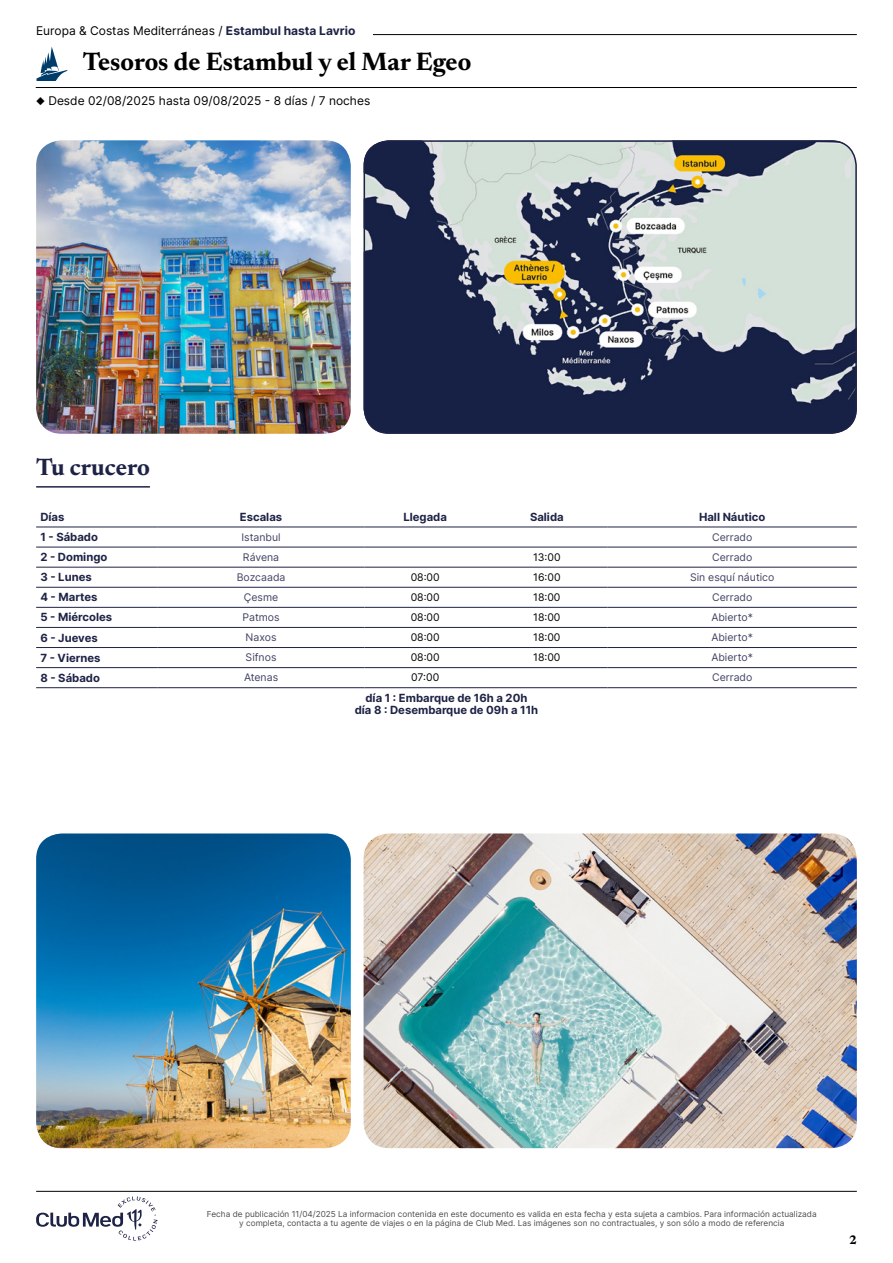
<style>
.page{position:relative;width:893px;height:1263px;background:#fff}
.page>*{position:absolute;margin:0;border:0;box-sizing:border-box;transform-origin:0 0}
.t1{font:700 25.5px "Newsreader 24 pt";color:#000}
.t2{font:700 24px "Newsreader 24 pt";color:#1e2346}
.t3{font:700 12.6px "Newsreader 24 pt";color:#000}
.t4{font:12px "Inter";color:#000}
.t5{font:700 11.25px/12px "Inter";color:#1e2346;text-align:center}
.t6{font:10.5px "Inter";color:#404462}
.t7{font:10.5px "Inter";color:#000}
.t8{font:8.25px/9px "Inter";color:#4d4d4d;text-align:center}
.s1{font-weight:700;color:#1e2346}
</style>
<div class="page">
<hr style="left:107px;top:34px;width:750px;height:1px;background:#000">
<hr style="left:36px;top:87px;width:821px;height:1px;background:#000">
<svg style="left:36px;top:47px;width:32px;height:34px"></svg>
<div style="left:36px;top:26px;width:336px;height:17px;background:#fff"></div>
<img style="left:364px;top:833px;width:493px;height:315px">
<hr style="left:36px;top:527px;width:122px;height:1px;background:#1e2346">
<hr style="left:158px;top:527px;width:206px;height:1px;background:#1e2346">
<hr style="left:364px;top:527px;width:122px;height:1px;background:#1e2346">
<hr style="left:486px;top:527px;width:122px;height:1px;background:#1e2346">
<hr style="left:608px;top:527px;width:249px;height:1px;background:#1e2346">
<hr style="left:36px;top:547px;width:122px;height:1px;background:#1e2346">
<hr style="left:158px;top:547px;width:206px;height:1px;background:#1e2346">
<hr style="left:364px;top:547px;width:122px;height:1px;background:#1e2346">
<hr style="left:486px;top:547px;width:122px;height:1px;background:#1e2346">
<hr style="left:608px;top:547px;width:249px;height:1px;background:#1e2346">
<hr style="left:36px;top:567px;width:122px;height:1px;background:#1e2346">
<hr style="left:158px;top:567px;width:206px;height:1px;background:#1e2346">
<hr style="left:364px;top:567px;width:122px;height:1px;background:#1e2346">
<hr style="left:486px;top:567px;width:122px;height:1px;background:#1e2346">
<hr style="left:608px;top:567px;width:249px;height:1px;background:#1e2346">
<hr style="left:36px;top:587px;width:122px;height:1px;background:#1e2346">
<hr style="left:158px;top:587px;width:206px;height:1px;background:#1e2346">
<hr style="left:364px;top:587px;width:122px;height:1px;background:#1e2346">
<hr style="left:486px;top:587px;width:122px;height:1px;background:#1e2346">
<hr style="left:608px;top:587px;width:249px;height:1px;background:#1e2346">
<hr style="left:36px;top:607px;width:122px;height:1px;background:#1e2346">
<hr style="left:158px;top:607px;width:206px;height:1px;background:#1e2346">
<hr style="left:364px;top:607px;width:122px;height:1px;background:#1e2346">
<hr style="left:486px;top:607px;width:122px;height:1px;background:#1e2346">
<hr style="left:608px;top:607px;width:249px;height:1px;background:#1e2346">
<hr style="left:36px;top:627px;width:122px;height:1px;background:#1e2346">
<hr style="left:158px;top:627px;width:206px;height:1px;background:#1e2346">
<hr style="left:364px;top:627px;width:122px;height:1px;background:#1e2346">
<hr style="left:486px;top:627px;width:122px;height:1px;background:#1e2346">
<hr style="left:608px;top:627px;width:249px;height:1px;background:#1e2346">
<hr style="left:36px;top:647px;width:122px;height:1px;background:#1e2346">
<hr style="left:158px;top:647px;width:206px;height:1px;background:#1e2346">
<hr style="left:364px;top:647px;width:122px;height:1px;background:#1e2346">
<hr style="left:486px;top:647px;width:122px;height:1px;background:#1e2346">
<hr style="left:608px;top:647px;width:249px;height:1px;background:#1e2346">
<hr style="left:36px;top:667px;width:122px;height:1px;background:#1e2346">
<hr style="left:36px;top:687px;width:122px;height:1px;background:#1e2346">
<hr style="left:158px;top:667px;width:206px;height:1px;background:#1e2346">
<hr style="left:158px;top:687px;width:206px;height:1px;background:#1e2346">
<hr style="left:364px;top:667px;width:122px;height:1px;background:#1e2346">
<hr style="left:364px;top:687px;width:122px;height:1px;background:#1e2346">
<hr style="left:486px;top:667px;width:122px;height:1px;background:#1e2346">
<hr style="left:486px;top:687px;width:122px;height:1px;background:#1e2346">
<hr style="left:608px;top:667px;width:249px;height:1px;background:#1e2346">
<hr style="left:608px;top:687px;width:249px;height:1px;background:#1e2346">
<img style="left:364px;top:140px;width:493px;height:294px">
<div style="left:364px;top:140px;width:493px;height:294px;border:2px solid #1e2346;border-radius:25px"></div>
<img style="left:36px;top:140px;width:315px;height:294px">
<img style="left:36px;top:833px;width:315px;height:315px">
<hr style="left:36px;top:486px;width:114px;height:2px;background:#1e2346">
<svg style="left:36px;top:1196px;width:122px;height:44px"></svg>
<hr style="left:36px;top:1191px;width:821px;height:1px;background:#000">
<h3 class="t4" style="left:36px;top:22px;width:321px">Europa &amp; Costas Mediterráneas / <span class="s1">Estambul hasta Lavrio</span></h3>
<h1 class="t1" style="left:83px;top:43px;width:390px">Tesoros de Estambul y el Mar Egeo</h1>
<h3 class="t4" style="left:36px;top:92px;width:336px">◆ Desde 02/08/2025 hasta 09/08/2025 - 8 días / 7 noches</h3>
<h2 class="t2" style="left:36px;top:450px;width:115px">Tu crucero</h2>
<h3 class="t5" style="left:40px;top:510px;width:26px">Días</h3>
<h3 class="t5" style="left:240px;top:510px;width:44px">Escalas</h3>
<h3 class="t5" style="left:403px;top:510px;width:45px">Llegada</h3>
<h3 class="t5" style="left:530px;top:510px;width:35px">Salida</h3>
<h3 class="t5" style="left:699px;top:510px;width:68px">Hall Náutico</h3>
<h3 class="t5" style="left:40px;top:531px;width:59px">1 - Sábado</h3>
<p class="t6" style="left:241px;top:529px;width:41px">Istanbul</p>
<p class="t6" style="left:712px;top:529px;width:42px">Cerrado</p>
<h3 class="t5" style="left:40px;top:551px;width:69px">2 - Domingo</h3>
<p class="t6" style="left:243px;top:549px;width:38px">Rávena</p>
<p class="t7" style="left:533px;top:549px;width:29px">13:00</p>
<p class="t6" style="left:712px;top:549px;width:42px">Cerrado</p>
<h3 class="t5" style="left:40px;top:571px;width:53px">3 - Lunes</h3>
<p class="t6" style="left:237px;top:570px;width:50px">Bozcaada</p>
<p class="t7" style="left:411px;top:570px;width:31px">08:00</p>
<p class="t7" style="left:533px;top:570px;width:29px">16:00</p>
<p class="t6" style="left:690px;top:570px;width:86px">Sin esquí náutico</p>
<h3 class="t5" style="left:40px;top:591px;width:59px">4 - Martes</h3>
<p class="t6" style="left:244px;top:590px;width:36px">Çesme</p>
<p class="t7" style="left:411px;top:590px;width:31px">08:00</p>
<p class="t7" style="left:533px;top:590px;width:29px">18:00</p>
<p class="t6" style="left:712px;top:590px;width:42px">Cerrado</p>
<h3 class="t5" style="left:40px;top:611px;width:73px">5 - Miércoles</h3>
<p class="t6" style="left:242px;top:610px;width:39px">Patmos</p>
<p class="t7" style="left:411px;top:610px;width:31px">08:00</p>
<p class="t7" style="left:533px;top:610px;width:29px">18:00</p>
<p class="t6" style="left:711px;top:610px;width:43px">Abierto*</p>
<h3 class="t5" style="left:40px;top:631px;width:59px">6 - Jueves</h3>
<p class="t6" style="left:246px;top:630px;width:33px">Naxos</p>
<p class="t7" style="left:411px;top:630px;width:31px">08:00</p>
<p class="t7" style="left:533px;top:630px;width:29px">18:00</p>
<p class="t6" style="left:711px;top:630px;width:43px">Abierto*</p>
<h3 class="t5" style="left:40px;top:651px;width:62px">7 - Viernes</h3>
<p class="t6" style="left:246px;top:650px;width:32px">Sifnos</p>
<p class="t7" style="left:411px;top:650px;width:31px">08:00</p>
<p class="t7" style="left:533px;top:650px;width:29px">18:00</p>
<p class="t6" style="left:711px;top:650px;width:43px">Abierto*</p>
<h3 class="t5" style="left:40px;top:671px;width:61px">8 - Sábado</h3>
<p class="t6" style="left:244px;top:670px;width:36px">Atenas</p>
<p class="t7" style="left:411px;top:670px;width:30px">07:00</p>
<p class="t6" style="left:712px;top:670px;width:42px">Cerrado</p>
<h3 class="t5" style="left:355px;top:691px;width:185px">día 1 : Embarque de 16h a 20h<br>día 8 : Desembarque de 09h a 11h</h3>
<p class="t8" style="left:207px;top:1209px;width:611px">Fecha de publicación 11/04/2025 La informacion contenida en este documento es valida en esta fecha y esta sujeta a cambios. Para información actualizada y completa, contacta a tu agente de viajes o en la página de Club Med. Las imágenes son no contractuales, y son sólo a modo de referencia</p>
<h3 class="t3" style="left:849px;top:1230px;width:9px">2</h3>
</div>
